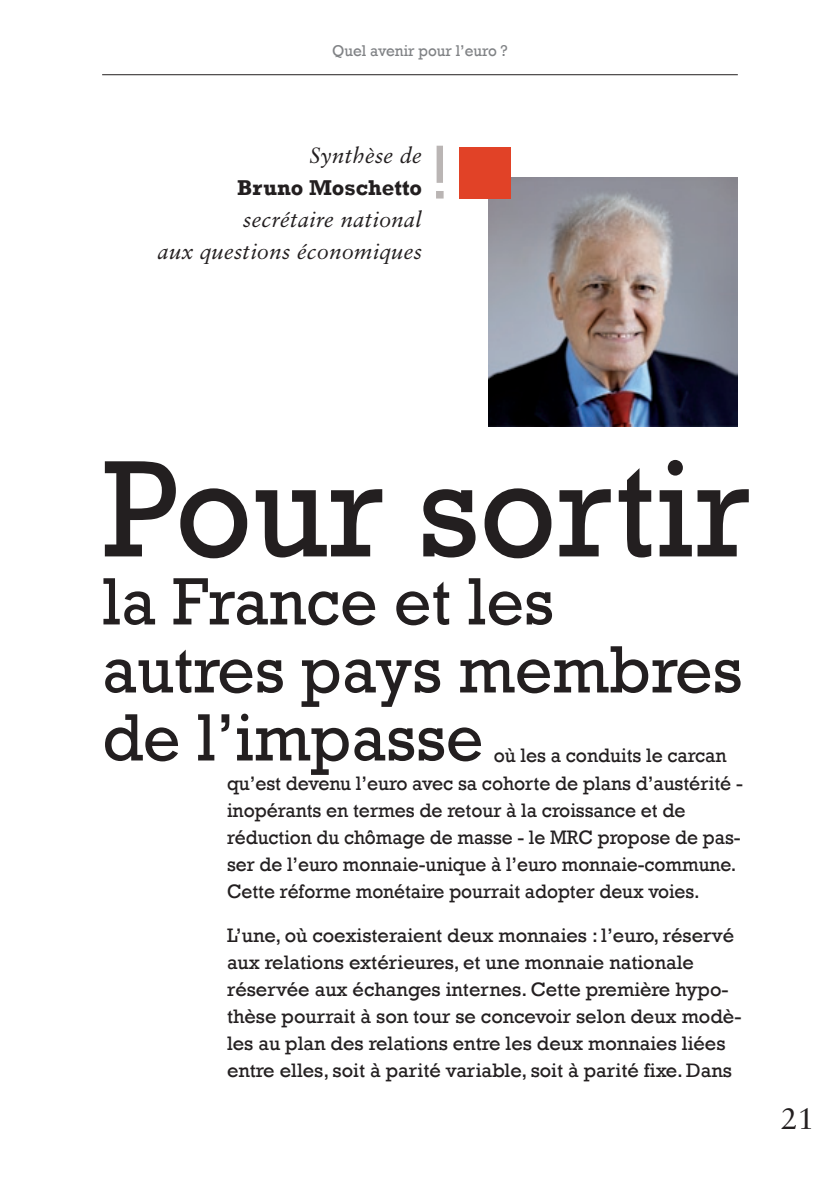
<style>
.page{position:relative;width:840px;height:1191px;background:#fff}
.page>*{position:absolute;margin:0;border:0;box-sizing:border-box;transform-origin:0 0}
.t1{font:140px "Rockwell";color:#231f20;scale:.96 1}
.t2{font:75.4px "Share Tech Mono";color:#bab5b4}
.t3{font:68px/68px "Rockwell";color:#231f20;scale:.96 1}
.t4{font:30px "Classical Garamond BT";color:#231f20}
.t5{font:italic 22px/32px "Classical Garamond BT";letter-spacing:.02em;color:#231f20;text-align:right}
.t6{font:700 22px "Rockwell";color:#231f20}
.t7{font:20px/27px "Rockwell";color:#231f20}
.t8{font:16px "Rockwell";color:#808285;scale:.96 1}
</style>
<div class="page">
<hr style="left:102px;top:74px;width:635px;height:1px;background:#231f20">
<img style="left:488px;top:177px;width:249px;height:249px">
<div style="left:459px;top:147px;width:51px;height:51px;background:#e14227"></div>
<p class="t8" style="left:332px;top:42px;width:184px">Quel avenir pour l’euro ?</p>
<p class="t5" style="left:309px;top:139px;width:114px">Synthèse de</p>
<p class="t6" style="left:237px;top:174px;width:186px">Bruno Moschetto</p>
<p class="t5" style="left:158px;top:203px;width:265px">secrétaire national<br>aux questions économiques</p>
<h2 class="t2" style="left:419px;top:132px;width:42px">!</h2>
<h1 class="t1" style="left:102px;top:428px;width:676px">Pour sortir</h1>
<h3 class="t3" style="left:102px;top:568px;width:668px">la France et les autres pays membres de l’impasse</h3>
<p class="t7" style="left:227px;top:742px;width:517px;text-indent:266px">où les a conduits le carcan qu’est devenu l’euro avec sa cohorte de plans d’austérité - inopérants en termes de retour à la croissance et de réduction du chômage de masse - le MRC propose de pas&shy;ser de l’euro monnaie-unique à l’euro monnaie-commune.<br>Cette réforme monétaire pourrait adopter deux voies.</p>
<p class="t7" style="left:227px;top:921px;width:515px">L’une, où coexisteraient deux monnaies : l’euro, réservé aux relations extérieures, et une monnaie nationale réservée aux échanges internes. Cette première hypo&shy;thèse pourrait à son tour se concevoir selon deux modè&shy;les au plan des relations entre les deux monnaies liées entre elles, soit à parité variable, soit à parité fixe. Dans</p>
<h3 class="t4" style="left:780px;top:1100px;width:35px">21</h3>
</div>
